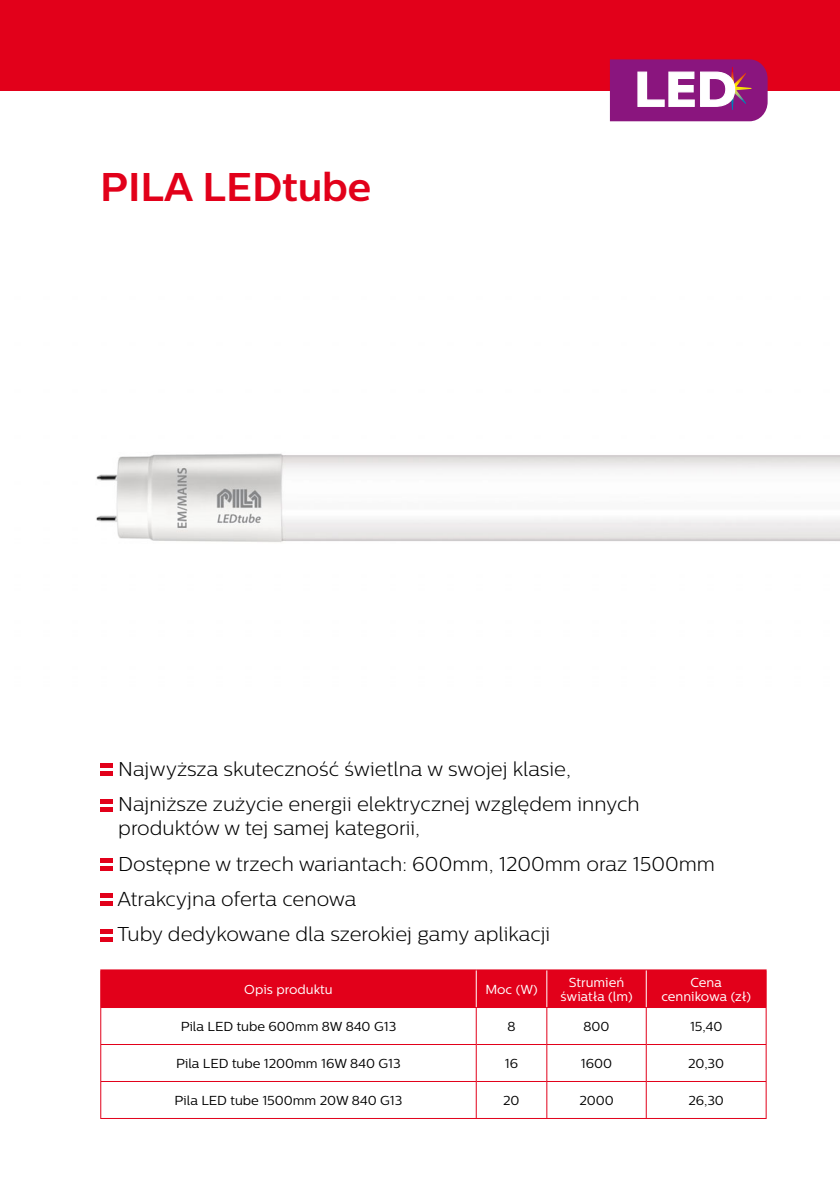
<style>
.page{position:relative;width:840px;height:1191px;background:#fff}
.page>*{position:absolute;margin:0;border:0;box-sizing:border-box;transform-origin:0 0}
.t1{font:700 40px "Centrale Sans";color:#e2001a}
.t2{font:300 20px/35.4px "Centrale Sans";color:#000}
.t3{font:13px "Centrale Sans";color:#000}
.t4{font:13px/14px "Centrale Sans";color:#fff;text-align:center}
</style>
<div class="page">
<img style="left:96px;top:453px;width:743px;height:89px">
<div style="left:100px;top:763px;width:13px;height:13px;background:#e2001a"></div>
<svg style="left:100px;top:768px;width:13px;height:3px"></svg>
<div style="left:100px;top:799px;width:13px;height:12px;background:#e2001a"></div>
<svg style="left:100px;top:804px;width:13px;height:2px"></svg>
<div style="left:100px;top:858px;width:13px;height:12px;background:#e2001a"></div>
<svg style="left:100px;top:863px;width:13px;height:2px"></svg>
<div style="left:100px;top:893px;width:13px;height:13px;background:#e2001a"></div>
<svg style="left:100px;top:898px;width:13px;height:3px"></svg>
<div style="left:100px;top:929px;width:13px;height:12px;background:#e2001a"></div>
<svg style="left:100px;top:934px;width:13px;height:2px"></svg>
<div style="left:0;top:0;width:839px;height:91px;background:#e2001a"></div>
<svg style="left:609px;top:59px;width:158px;height:62px"></svg>
<div style="left:101px;top:970px;width:664px;height:37px;background:#e2001a"></div>
<hr style="left:100px;top:969px;width:376px;height:1px;background:#e2001a">
<hr style="left:100px;top:970px;width:1px;height:37px;background:#e2001a">
<hr style="left:476px;top:969px;width:290px;height:1px;background:#e2001a">
<hr style="left:765px;top:970px;width:1px;height:37px;background:#e2001a">
<hr style="left:100px;top:1007px;width:376px;height:1px;background:#e2001a">
<hr style="left:100px;top:1008px;width:1px;height:36px;background:#e2001a">
<hr style="left:476px;top:1007px;width:70px;height:1px;background:#e2001a">
<hr style="left:475px;top:1008px;width:1px;height:36px;background:#e2001a">
<hr style="left:546px;top:1007px;width:100px;height:1px;background:#e2001a">
<hr style="left:546px;top:1008px;width:1px;height:36px;background:#e2001a">
<hr style="left:646px;top:1007px;width:120px;height:1px;background:#e2001a">
<hr style="left:645px;top:1008px;width:1px;height:36px;background:#e2001a">
<hr style="left:765px;top:1008px;width:1px;height:36px;background:#e2001a">
<hr style="left:100px;top:1044px;width:376px;height:1px;background:#e2001a">
<hr style="left:100px;top:1045px;width:1px;height:36px;background:#e2001a">
<hr style="left:476px;top:1044px;width:70px;height:1px;background:#e2001a">
<hr style="left:475px;top:1045px;width:1px;height:36px;background:#e2001a">
<hr style="left:546px;top:1044px;width:100px;height:1px;background:#e2001a">
<hr style="left:546px;top:1045px;width:1px;height:36px;background:#e2001a">
<hr style="left:646px;top:1044px;width:120px;height:1px;background:#e2001a">
<hr style="left:645px;top:1045px;width:1px;height:36px;background:#e2001a">
<hr style="left:765px;top:1045px;width:1px;height:36px;background:#e2001a">
<hr style="left:100px;top:1081px;width:376px;height:1px;background:#e2001a">
<hr style="left:100px;top:1082px;width:1px;height:36px;background:#e2001a">
<hr style="left:476px;top:1081px;width:70px;height:1px;background:#e2001a">
<hr style="left:475px;top:1082px;width:1px;height:36px;background:#e2001a">
<hr style="left:546px;top:1081px;width:100px;height:1px;background:#e2001a">
<hr style="left:546px;top:1082px;width:1px;height:36px;background:#e2001a">
<hr style="left:646px;top:1081px;width:120px;height:1px;background:#e2001a">
<hr style="left:645px;top:1082px;width:1px;height:36px;background:#e2001a">
<hr style="left:765px;top:1082px;width:1px;height:36px;background:#e2001a">
<hr style="left:100px;top:1118px;width:666px;height:1px;background:#e2001a">
<hr style="left:475px;top:970px;width:1px;height:37px;background:#fff">
<hr style="left:546px;top:970px;width:1px;height:37px;background:#fff">
<hr style="left:645px;top:970px;width:1px;height:37px;background:#fff">
<h1 class="t1" style="left:100px;top:172px;width:272px">PILA LEDtube</h1>
<p class="t2" style="left:118px;top:752px;width:523px">Najwyższa skuteczność świetlna w swojej klasie,<br>Najniższe zużycie energii elektrycznej względem innych</p>
<p class="t2" style="left:117px;top:812px;width:598px">produktów w tej samej kategorii,<br>Dostępne w trzech wariantach: 600mm, 1200mm oraz 1500mm Atrakcyjna oferta cenowa<br>Tuby dedykowane dla szerokiej gamy aplikacji</p>
<p class="t4" style="left:244px;top:983px;width:90px">Opis produktu</p>
<p class="t4" style="left:485px;top:983px;width:54px">Moc (W)</p>
<p class="t4" style="left:560px;top:976px;width:74px">Strumień światła (lm)</p>
<p class="t4" style="left:661px;top:976px;width:91px">Cena cennikowa (zł)</p>
<p class="t3" style="left:181px;top:1021px;width:217px">Pila LED tube 600mm 8W 840 G13</p>
<p class="t3" style="left:507px;top:1021px;width:10px">8</p>
<p class="t3" style="left:583px;top:1021px;width:28px">800</p>
<p class="t3" style="left:689px;top:1021px;width:34px">15,40</p>
<p class="t3" style="left:176px;top:1058px;width:226px">Pila LED tube 1200mm 16W 840 G13</p>
<p class="t3" style="left:504px;top:1058px;width:15px">16</p>
<p class="t3" style="left:580px;top:1058px;width:33px">1600</p>
<p class="t3" style="left:687px;top:1058px;width:37px">20,30</p>
<p class="t3" style="left:174px;top:1095px;width:229px">Pila LED tube 1500mm 20W 840 G13</p>
<p class="t3" style="left:503px;top:1095px;width:18px">20</p>
<p class="t3" style="left:579px;top:1095px;width:36px">2000</p>
<p class="t3" style="left:688px;top:1095px;width:37px">26,30</p>
</div>
